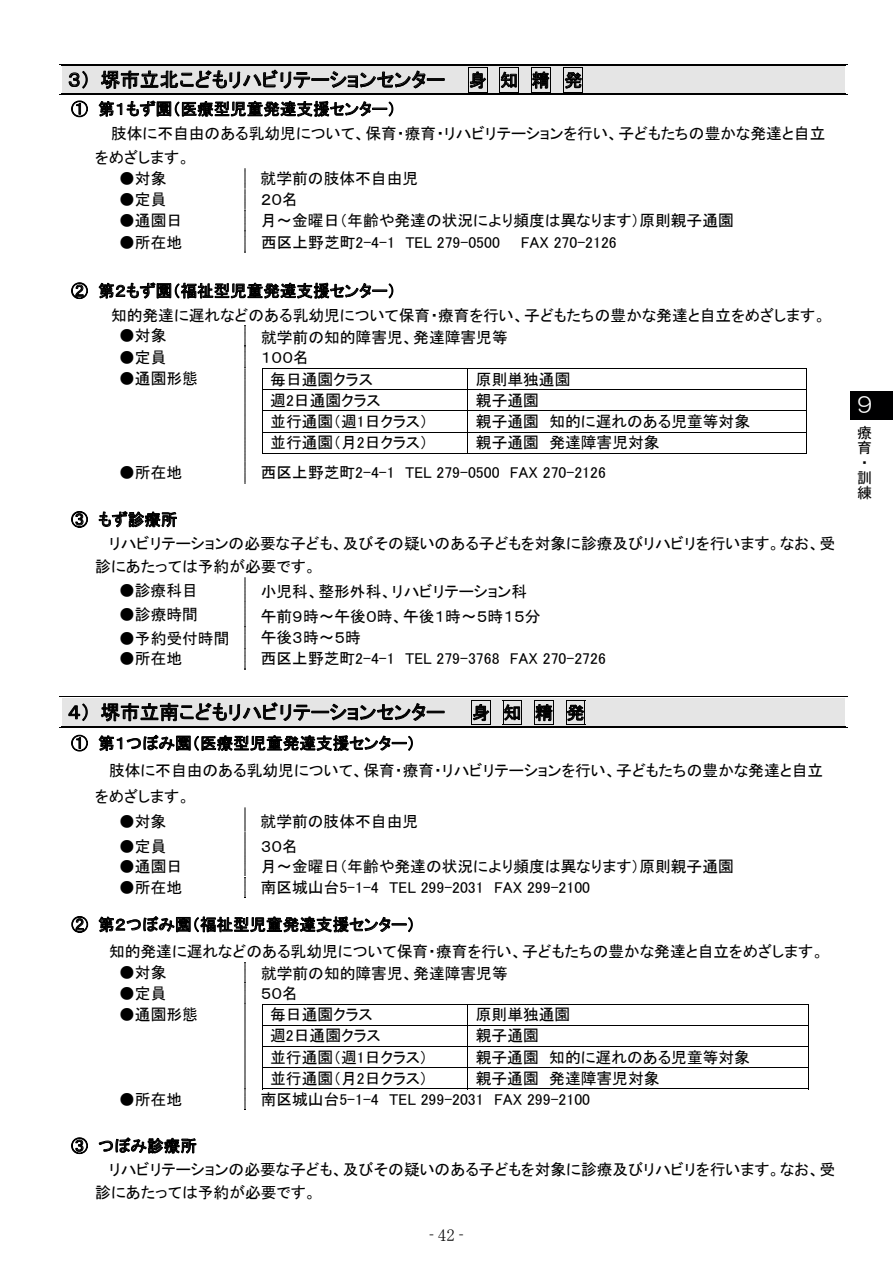
<style>
.page{position:relative;width:893px;height:1263px;background:#fff}
.page>*{position:absolute;margin:0;border:0;box-sizing:border-box;transform-origin:0 0}
.t1{font:21px "HG Maru Gothic MPRO";color:#fff;scale:.9 1}
.t2{font:19.5px "MS P Gothic";letter-spacing:.005em;color:#000}
.t3{font:18px "MS P Gothic";color:#000}
.t4{font:16.95px "MS Mincho";color:#000;scale:.5 1}
.t5{font:16.5px "MS P Gothic";letter-spacing:.005em;color:#000}
.t6{font:15.75px/24.2px "MS P Gothic";color:#000}
.t7{font:15.75px "Century";color:#000}
.t8{font:15px/15px "MS Gothic";color:#000}
.s1{font-size:18px}
</style>
<div class="page">
<div style="left:68px;top:66px;width:771px;height:27px;background:#e5e5e5"></div>
<svg style="left:468px;top:68px;width:20px;height:25px"></svg>
<svg style="left:499px;top:68px;width:20px;height:25px"></svg>
<svg style="left:531px;top:68px;width:20px;height:25px"></svg>
<svg style="left:564px;top:68px;width:19px;height:25px"></svg>
<hr style="left:61px;top:64px;width:784px;height:1px;background:#000">
<hr style="left:61px;top:65px;width:784px;height:1px;background:#000">
<hr style="left:61px;top:66px;width:784px;height:1px;background:#e5e5e5">
<hr style="left:61px;top:95px;width:784px;height:1px;background:#000">
<hr style="left:61px;top:93px;width:784px;height:1px;background:#000">
<svg style="left:245px;top:168px;width:1px;height:85px"></svg>
<svg style="left:245px;top:326px;width:1px;height:42px"></svg>
<hr style="left:262px;top:368px;width:545px;height:1px;background:#000">
<hr style="left:262px;top:389px;width:545px;height:1px;background:#000">
<hr style="left:262px;top:410px;width:545px;height:1px;background:#000">
<hr style="left:262px;top:432px;width:545px;height:1px;background:#000">
<svg style="left:262px;top:369px;width:1px;height:84px"></svg>
<hr style="left:262px;top:453px;width:205px;height:1px;background:#000">
<svg style="left:467px;top:369px;width:1px;height:85px"></svg>
<hr style="left:468px;top:453px;width:338px;height:1px;background:#000">
<svg style="left:806px;top:369px;width:1px;height:85px"></svg>
<img style="left:245px;top:368px;width:1px;height:94px">
<svg style="left:245px;top:462px;width:1px;height:21px"></svg>
<svg style="left:245px;top:577px;width:1px;height:92px"></svg>
<div style="left:68px;top:699px;width:771px;height:27px;background:#e5e5e5"></div>
<svg style="left:471px;top:700px;width:20px;height:25px"></svg>
<svg style="left:503px;top:700px;width:19px;height:25px"></svg>
<svg style="left:534px;top:700px;width:20px;height:25px"></svg>
<svg style="left:566px;top:700px;width:19px;height:25px"></svg>
<hr style="left:61px;top:696px;width:784px;height:1px;background:#000">
<hr style="left:61px;top:698px;width:784px;height:1px;background:#e5e5e5">
<hr style="left:61px;top:727px;width:784px;height:1px;background:#000">
<hr style="left:61px;top:726px;width:784px;height:1px;background:#000">
<svg style="left:245px;top:807px;width:1px;height:91px"></svg>
<svg style="left:245px;top:962px;width:1px;height:42px"></svg>
<hr style="left:262px;top:1004px;width:546px;height:1px;background:#000">
<hr style="left:262px;top:1025px;width:546px;height:1px;background:#000">
<hr style="left:262px;top:1046px;width:546px;height:1px;background:#000">
<hr style="left:262px;top:1067px;width:546px;height:1px;background:#000">
<svg style="left:262px;top:1005px;width:1px;height:83px"></svg>
<hr style="left:262px;top:1088px;width:205px;height:1px;background:#000">
<svg style="left:467px;top:1005px;width:1px;height:84px"></svg>
<hr style="left:468px;top:1088px;width:340px;height:1px;background:#000">
<svg style="left:808px;top:1004px;width:1px;height:85px"></svg>
<img style="left:245px;top:1004px;width:1px;height:85px">
<svg style="left:245px;top:1089px;width:1px;height:21px"></svg>
<div style="left:850px;top:391px;width:43px;height:28px;background:#000001"></div>
<p class="t2" style="left:68px;top:70px;width:516px">３） 堺市立北こどもリハビリテーションセンター <span class="s1">身 知 精 発</span></p>
<p class="t5" style="left:71px;top:101px;width:326px">① 第１もず園（医療型児童発達支援センター）</p>
<p class="t6" style="left:95px;top:121px;width:732px;text-indent:16px">肢体に不自由のある乳幼児について、保育・療育・リハビリテーションを行い、子どもたちの豊かな発達と自立をめざします。</p>
<p class="t6" style="left:119px;top:166px;width:49px">●対象</p>
<p class="t6" style="left:261px;top:166px;width:159px">就学前の肢体不自由児</p>
<p class="t6" style="left:119px;top:187px;width:49px">●定員</p>
<p class="t6" style="left:261px;top:187px;width:39px">２０名</p>
<p class="t6" style="left:119px;top:208px;width:64px">●通園日</p>
<p class="t6" style="left:261px;top:208px;width:475px">月～金曜日（年齢や発達の状況により頻度は異なります）原則親子通園</p>
<p class="t6" style="left:119px;top:230px;width:64px">●所在地</p>
<p class="t6" style="left:261px;top:230px;width:240px">西区上野芝町2-4-1 TEL 279-0500</p>
<p class="t6" style="left:521px;top:230px;width:98px">FAX 270-2126</p>
<p class="t5" style="left:71px;top:282px;width:326px">② 第２もず園（福祉型児童発達支援センター）</p>
<p class="t6" style="left:111px;top:303px;width:716px">知的発達に遅れなどのある乳幼児について保育・療育を行い、子どもたちの豊かな発達と自立をめざします。</p>
<p class="t6" style="left:119px;top:324px;width:49px">●対象</p>
<p class="t6" style="left:261px;top:325px;width:248px">就学前の知的障害児、発達障害児等</p>
<p class="t6" style="left:119px;top:345px;width:49px">●定員</p>
<p class="t6" style="left:261px;top:345px;width:50px">１００名</p>
<p class="t6" style="left:119px;top:366px;width:80px">●通園形態</p>
<p class="t6" style="left:270px;top:367px;width:104px">毎日通園クラス</p>
<p class="t6" style="left:476px;top:367px;width:96px">原則単独通園</p>
<p class="t6" style="left:270px;top:388px;width:112px">週2日通園クラス</p>
<p class="t6" style="left:476px;top:388px;width:64px">親子通園</p>
<p class="t6" style="left:270px;top:409px;width:159px">並行通園（週1日クラス）</p>
<p class="t6" style="left:476px;top:409px;width:276px">親子通園 知的に遅れのある児童等対象</p>
<p class="t6" style="left:270px;top:431px;width:159px">並行通園（月2日クラス）</p>
<p class="t6" style="left:476px;top:431px;width:185px">親子通園 発達障害児対象</p>
<p class="t6" style="left:119px;top:460px;width:64px">●所在地</p>
<p class="t6" style="left:261px;top:460px;width:347px">西区上野芝町2-4-1 TEL 279-0500 FAX 270-2126</p>
<p class="t5" style="left:71px;top:511px;width:108px">③ もず診療所</p>
<p class="t6" style="left:95px;top:531px;width:741px;line-height:23.5px;text-indent:14px">リハビリテーションの必要な子ども、及びその疑いのある子どもを対象に診療及びリハビリを行います。なお、受診にあたっては予約が必要です。</p>
<p class="t6" style="left:119px;top:578px;width:80px">●診療科目</p>
<p class="t6" style="left:261px;top:579px;width:268px">小児科、整形外科、リハビリテーション科</p>
<p class="t6" style="left:119px;top:602px;width:80px">●診療時間</p>
<p class="t6" style="left:261px;top:604px;width:281px">午前９時～午後０時、午後１時～５時１５分</p>
<p class="t6" style="left:119px;top:626px;width:112px">●予約受付時間</p>
<p class="t6" style="left:261px;top:625px;width:102px">午後３時～５時</p>
<p class="t6" style="left:119px;top:647px;width:64px">●所在地</p>
<p class="t6" style="left:261px;top:647px;width:347px">西区上野芝町2-4-1 TEL 279-3768 FAX 270-2726</p>
<p class="t2" style="left:68px;top:702px;width:379px">４） 堺市立南こどもリハビリテーションセンター</p>
<p class="t3" style="left:472px;top:704px;width:114px">身 知 精 発</p>
<p class="t5" style="left:71px;top:735px;width:346px">① 第１つぼみ園（医療型児童発達支援センター）</p>
<p class="t6" style="left:95px;top:757px;width:730px;line-height:26.4px;text-indent:14px">肢体に不自由のある乳幼児について、保育・療育・リハビリテーションを行い、子どもたちの豊かな発達と自立をめざします。</p>
<p class="t6" style="left:119px;top:809px;width:49px">●対象</p>
<p class="t6" style="left:261px;top:809px;width:159px">就学前の肢体不自由児</p>
<p class="t6" style="left:119px;top:834px;width:49px">●定員</p>
<p class="t6" style="left:261px;top:834px;width:39px">３０名</p>
<p class="t6" style="left:119px;top:855px;width:64px">●通園日</p>
<p class="t6" style="left:261px;top:855px;width:475px">月～金曜日（年齢や発達の状況により頻度は異なります）原則親子通園</p>
<p class="t6" style="left:119px;top:875px;width:64px">●所在地</p>
<p class="t6" style="left:261px;top:875px;width:331px">南区城山台5-1-4 TEL 299-2031 FAX 299-2100</p>
<p class="t5" style="left:71px;top:916px;width:345px">② 第２つぼみ園（福祉型児童発達支援センター）</p>
<p class="t6" style="left:109px;top:939px;width:716px">知的発達に遅れなどのある乳幼児について保育・療育を行い、子どもたちの豊かな発達と自立をめざします。</p>
<p class="t6" style="left:119px;top:960px;width:49px">●対象</p>
<p class="t6" style="left:261px;top:961px;width:248px">就学前の知的障害児、発達障害児等</p>
<p class="t6" style="left:119px;top:981px;width:49px">●定員</p>
<p class="t6" style="left:261px;top:981px;width:39px">５０名</p>
<p class="t6" style="left:119px;top:1002px;width:80px">●通園形態</p>
<p class="t6" style="left:270px;top:1002px;width:104px">毎日通園クラス</p>
<p class="t6" style="left:476px;top:1002px;width:96px">原則単独通園</p>
<p class="t6" style="left:270px;top:1024px;width:112px">週2日通園クラス</p>
<p class="t6" style="left:476px;top:1024px;width:64px">親子通園</p>
<p class="t6" style="left:270px;top:1045px;width:159px">並行通園（週1日クラス）</p>
<p class="t6" style="left:476px;top:1045px;width:276px">親子通園 知的に遅れのある児童等対象</p>
<p class="t6" style="left:270px;top:1066px;width:159px">並行通園（月2日クラス）</p>
<p class="t6" style="left:476px;top:1066px;width:185px">親子通園 発達障害児対象</p>
<p class="t6" style="left:119px;top:1087px;width:64px">●所在地</p>
<p class="t6" style="left:261px;top:1087px;width:331px">南区城山台5-1-4 TEL 299-2031 FAX 299-2100</p>
<p class="t5" style="left:71px;top:1137px;width:127px">③ つぼみ診療所</p>
<p class="t6" style="left:95px;top:1158px;width:741px;line-height:23.2px;text-indent:14px">リハビリテーションの必要な子ども、及びその疑いのある子どもを対象に診療及びリハビリを行います。なお、受診にあたっては予約が必要です。</p>
<p class="t7" style="left:432px;top:1222px;width:38px">- 42 -</p>
<p class="t4" style="left:429px;top:1227px;width:70px">- 42 -</p>
<h1 class="t1" style="left:858px;top:394px;width:17px">9</h1>
<p class="t8" style="left:857px;top:425px;width:16px">療育・訓練</p>
</div>
